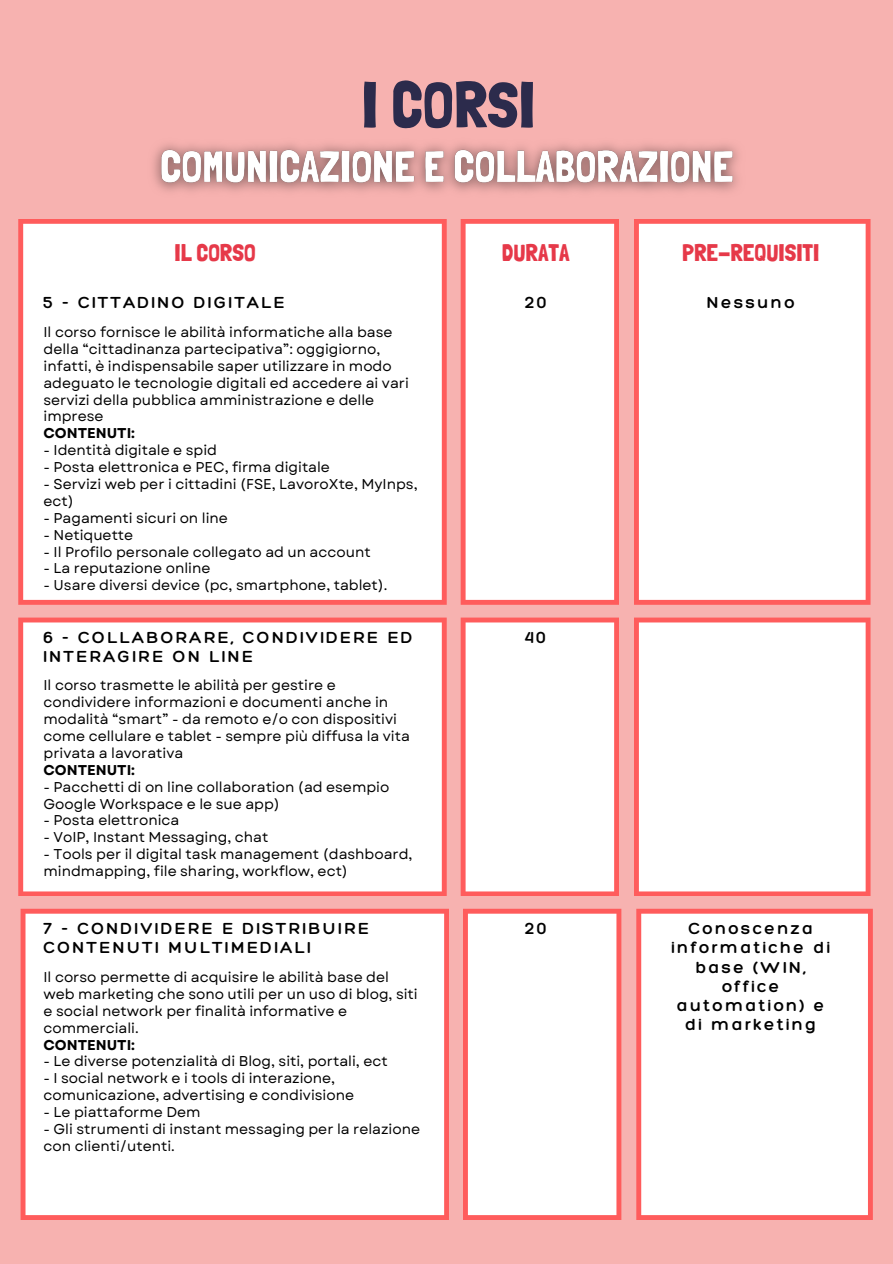
<style>
.page{position:relative;width:893px;height:1264px;background:#fff}
.page>*{position:absolute;margin:0;border:0;box-sizing:border-box;transform-origin:0 0}
.t1{font:64.5px "Londrina Solid";color:#2c2b4c}
.t2{font:24px "Londrina Solid";color:#e63949}
.t3{font:300 17.4px/19.2px "Hero";letter-spacing:.13em;color:#000}
.t4{font:14.25px/16.8px "Garet";color:#000}
.t5{font:700 14.25px "Garet";color:#000}
</style>
<div class="page">
<div style="left:0;top:0;width:892px;height:1263px;background:#f7b2b0"></div>
<div style="left:18px;top:219px;width:428px;height:386px;background:#fff"></div>
<div style="left:634px;top:219px;width:236px;height:386px;background:#fff"></div>
<svg style="left:460px;top:219px;width:159px;height:386px;background:#fef2f2"></svg>
<img style="left:153px;top:144px;width:585px;height:48px">
<div style="left:18px;top:617px;width:428px;height:279px;background:#fff"></div>
<svg style="left:460px;top:617px;width:159px;height:279px;background:#feefef"></svg>
<div style="left:21px;top:908px;width:428px;height:311px;background:#fff"></div>
<svg style="left:463px;top:908px;width:158px;height:311px;background:#fef0f0"></svg>
<svg style="left:636px;top:908px;width:236px;height:311px;background:#fef3f3"></svg>
<svg style="left:634px;top:617px;width:236px;height:279px;background:#fef1f1"></svg>
<p class="t1" style="left:361px;top:66px;width:175px">I CORSI</p>
<p class="t2" style="left:174px;top:239px;width:83px">IL CORSO</p>
<p class="t2" style="left:502px;top:239px;width:69px">DURATA</p>
<p class="t2" style="left:682px;top:239px;width:139px">PRE-REQUISITI</p>
<p class="t3" style="left:525px;top:293px;width:23px">20</p>
<p class="t3" style="left:706px;top:293px;width:89px">Nessuno</p>
<p class="t3" style="left:43px;top:293px;width:243px">5 - CITTADINO DIGITALE</p>
<p class="t4" style="left:43px;top:324px;width:367px">Il corso fornisce le abilità informatiche alla base della “cittadinanza partecipativa”: oggigiorno, infatti, è indispensabile saper utilizzare in modo adeguato le tecnologie digitali ed accedere ai vari servizi della pubblica amministrazione e delle imprese</p>
<p class="t5" style="left:43px;top:423px;width:93px">CONTENUTI:</p>
<p class="t4" style="left:43px;top:442px;width:175px">- Identità digitale e spid</p>
<p class="t4" style="left:43px;top:459px;width:288px">- Posta elettronica e PEC, firma digitale</p>
<p class="t4" style="left:43px;top:475px;width:375px">- Servizi web per i cittadini (FSE, LavoroXte, MyInps, ect)</p>
<p class="t4" style="left:43px;top:509px;width:186px">- Pagamenti sicuri on line</p>
<p class="t4" style="left:43px;top:526px;width:91px">- Netiquette</p>
<p class="t4" style="left:43px;top:543px;width:328px">- Il Profilo personale collegato ad un account</p>
<p class="t4" style="left:43px;top:560px;width:168px">- La reputazione online</p>
<p class="t4" style="left:43px;top:577px;width:345px">- Usare diversi device (pc, smartphone, tablet).</p>
<p class="t3" style="left:43px;top:627px;width:370px">6 - COLLABORARE, CONDIVIDERE ED<br>INTERAGIRE ON LINE</p>
<p class="t3" style="left:525px;top:627px;width:22px">40</p>
<p class="t4" style="left:43px;top:677px;width:368px">Il corso trasmette le abilità per gestire e condividere informazioni e documenti anche in modalità “smart” - da remoto e/o con dispositivi come cellulare e tablet - sempre più diffusa la vita privata a lavorativa</p>
<p class="t5" style="left:43px;top:759px;width:93px">CONTENUTI:</p>
<p class="t4" style="left:43px;top:778px;width:347px">- Pacchetti di on line collaboration (ad esempio<br>Google Workspace e le sue app)</p>
<p class="t4" style="left:43px;top:812px;width:137px">- Posta elettronica</p>
<p class="t4" style="left:43px;top:829px;width:226px">- VoIP, Instant Messaging, chat</p>
<p class="t4" style="left:43px;top:846px;width:370px">- Tools per il digital task management (dashboard, mindmapping, file sharing, workflow, ect)</p>
<p class="t3" style="left:43px;top:918px;width:327px">7 - CONDIVIDERE E DISTRIBUIRE<br>CONTENUTI MULTIMEDIALI</p>
<p class="t3" style="left:525px;top:918px;width:23px">20</p>
<p class="t3" style="left:671px;top:918px;width:160px;text-align:center">Conoscenza informatiche di base (WIN, office automation) e di marketing</p>
<p class="t4" style="left:43px;top:968px;width:376px">Il corso permette di acquisire le abilità base del web marketing che sono utili per un uso di blog, siti e social network per finalità informative e commerciali.</p>
<p class="t5" style="left:43px;top:1034px;width:93px">CONTENUTI:</p>
<p class="t4" style="left:43px;top:1053px;width:346px">- Le diverse potenzialità di Blog, siti, portali, ect</p>
<p class="t4" style="left:43px;top:1070px;width:312px">- I social network e i tools di interazione, comunicazione, advertising e condivisione</p>
<p class="t4" style="left:43px;top:1103px;width:159px">- Le piattaforme Dem</p>
<p class="t4" style="left:43px;top:1120px;width:378px">- Gli strumenti di instant messaging per la relazione con clienti/utenti.</p>
</div>
